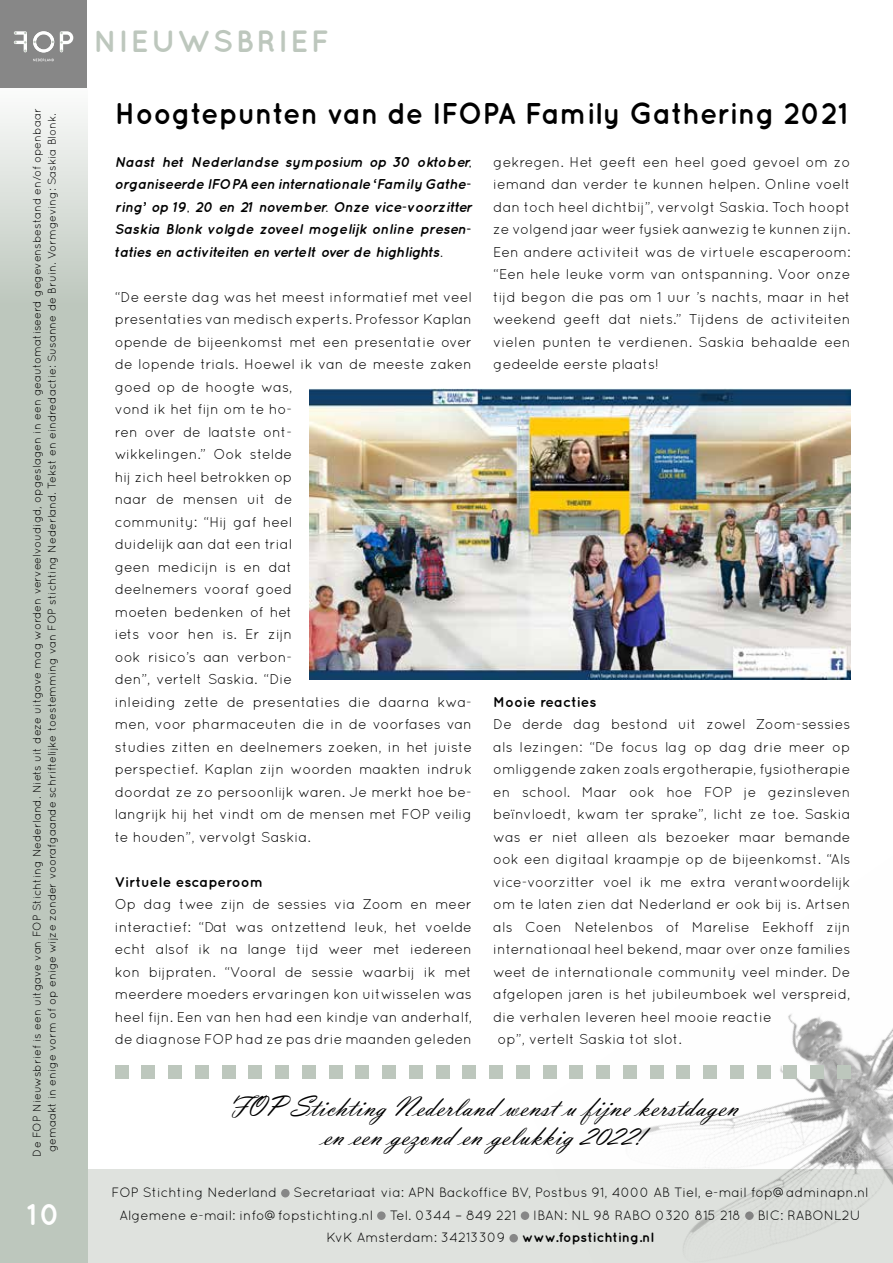
<style>
.page{position:relative;width:893px;height:1263px;background:#fff}
.page>*{position:absolute;margin:0;border:0;box-sizing:border-box;transform-origin:0 0}
.t1{font:700 30.75px "Quicksand";letter-spacing:.08em;color:#bdc7bd}
.t2{font:30px/28.5px "Vladimir Script";color:#000;text-align:center}
.t3{font:700 30px "Quicksand";color:#000;scale:.96 1}
.t4{font:700 30px "Quicksand";color:#fff}
.t5{font:14.25px/22.5px "Quicksand";color:#000;text-align:justify}
.t6{font:italic 700 14.25px/22.5px "Quicksand";letter-spacing:-.03em;color:#000;text-align:justify}
.t7{font:700 14.25px "Quicksand";color:#000}
.t8{font:13.5px/22.5px "Quicksand";color:#000;text-align:center}
.t9{font:11.25px/15px "Quicksand";color:#000;text-align:center}
.s1{font-weight:700}
</style>
<div class="page">
<div style="left:0;top:1169px;width:893px;height:94px;background:#dfe2de"></div>
<div style="left:0;top:78px;width:87px;height:1185px;background:#bdc7bd"></div>
<div style="left:281px;top:1189px;width:9px;height:8px;background:#878787;border-radius:50%"></div>
<div style="left:377px;top:1211px;width:9px;height:9px;background:#878787;border-radius:50%"></div>
<div style="left:0;top:0;width:87px;height:87px;background:#878787"></div>
<svg style="left:60px;top:31px;width:13px;height:21px"></svg>
<svg style="left:14px;top:31px;width:13px;height:21px"></svg>
<svg style="left:33px;top:31px;width:21px;height:21px"></svg>
<svg style="left:33px;top:59px;width:21px;height:2px"></svg>
<img style="left:489px;top:1014px;width:404px;height:237px">
<div style="left:115px;top:1065px;width:13px;height:13px;background:#bdc7bd"></div>
<div style="left:142px;top:1065px;width:13px;height:13px;background:#bdc7bd"></div>
<div style="left:168px;top:1065px;width:14px;height:13px;background:#bdc7bd"></div>
<div style="left:195px;top:1065px;width:13px;height:13px;background:#bdc7bd"></div>
<div style="left:222px;top:1065px;width:13px;height:13px;background:#bdc7bd"></div>
<div style="left:249px;top:1065px;width:13px;height:13px;background:#bdc7bd"></div>
<div style="left:275px;top:1065px;width:14px;height:13px;background:#bdc7bd"></div>
<div style="left:302px;top:1065px;width:13px;height:13px;background:#bdc7bd"></div>
<div style="left:329px;top:1065px;width:13px;height:13px;background:#bdc7bd"></div>
<div style="left:356px;top:1065px;width:13px;height:13px;background:#bdc7bd"></div>
<div style="left:382px;top:1065px;width:14px;height:13px;background:#bdc7bd"></div>
<div style="left:409px;top:1065px;width:13px;height:13px;background:#bdc7bd"></div>
<div style="left:436px;top:1065px;width:13px;height:13px;background:#bdc7bd"></div>
<div style="left:463px;top:1065px;width:13px;height:13px;background:#bdc7bd"></div>
<div style="left:489px;top:1065px;width:14px;height:13px;background:#bdc7bd"></div>
<div style="left:516px;top:1065px;width:13px;height:13px;background:#bdc7bd"></div>
<div style="left:543px;top:1065px;width:13px;height:13px;background:#bdc7bd"></div>
<div style="left:570px;top:1065px;width:13px;height:13px;background:#bdc7bd"></div>
<div style="left:596px;top:1065px;width:14px;height:13px;background:#bdc7bd"></div>
<div style="left:623px;top:1065px;width:13px;height:13px;background:#bdc7bd"></div>
<div style="left:650px;top:1065px;width:13px;height:13px;background:#bdc7bd"></div>
<div style="left:677px;top:1065px;width:13px;height:13px;background:#bdc7bd"></div>
<div style="left:703px;top:1065px;width:14px;height:13px;background:#bdc7bd"></div>
<div style="left:730px;top:1065px;width:13px;height:13px;background:#bdc7bd"></div>
<div style="left:757px;top:1065px;width:13px;height:13px;background:#bdc7bd"></div>
<div style="left:784px;top:1065px;width:13px;height:13px;background:#bdc7bd"></div>
<div style="left:810px;top:1065px;width:14px;height:13px;background:#bdc7bd"></div>
<div style="left:837px;top:1065px;width:13px;height:13px;background:#bdc7bd"></div>
<img style="left:309px;top:389px;width:541px;height:290px">
<p class="t9" style="left:29px;top:1156px;width:1049px;rotate:-90deg">De FOP Nieuwsbrief is een uitgave van FOP Stichting Nederland. Niets uit deze uitgave mag worden verveelvoudigd, opgeslagen in een geautomatiseerd gegevensbestand en/of openbaar gemaakt in enige vorm of op enige wijze zonder voorafgaande schriftelijke toestemming van FOP stichting Nederland. Tekst en eindredactie: Susanne de Bruin. Vormgeving: Saskia Blonk.</p>
<h2 class="t4" style="left:26px;top:1196px;width:36px">10</h2>
<h1 class="t1" style="left:93px;top:23px;width:237px">NIEUWSBRIEF</h1>
<h2 class="t3" style="left:115px;top:96px;width:765px">Hoogtepunten van de IFOPA Family Gathering 2021</h2>
<p class="t6" style="left:115px;top:150px;width:359px">Naast het Nederlandse symposium op 30 oktober, organiseerde IFOPA een internationale ‘Family Gathe&shy;ring’ op 19, 20 en 21 november. Onze vice-voorzitter Saskia Blonk volgde zoveel mogelijk online presen&shy;taties en activiteiten en vertelt over de highlights.</p>
<p class="t5" style="left:115px;top:285px;width:359px;text-align:left">“De eerste dag was het meest informatief met veel presentaties van medisch experts. Professor Kaplan opende de bijeenkomst met een presentatie over de lopende trials. Hoewel ik van de meeste zaken goed op de hoogte was,<br>vond ik het fijn om te ho-<br>ren over de laatste ont-<br>wikkelingen.” Ook stelde<br>hij zich heel betrokken op<br>naar de mensen uit de<br>community: “Hij gaf heel<br>duidelijk aan dat een trial<br>geen medicijn is en dat<br>deelnemers vooraf goed<br>moeten bedenken of het<br>iets voor hen is. Er zijn<br>ook risico’s aan verbon-<br>den”, vertelt Saskia. “Die<br>inleiding zette de presentaties die daarna kwa&shy;men, voor pharmaceuten die in de voorfases van studies zitten en deelnemers zoeken, in het juiste perspectief. Kaplan zijn woorden maakten indruk doordat ze zo persoonlijk waren. Je merkt hoe be&shy;langrijk hij het vindt om de mensen met FOP veilig te houden”, vervolgt Saskia.</p>
<p class="t7" style="left:115px;top:873px;width:150px">Virtuele escaperoom</p>
<p class="t5" style="left:115px;top:893px;width:359px">Op dag twee zijn de sessies via Zoom en meer interactief: “Dat was ontzettend leuk, het voelde echt alsof ik na lange tijd weer met iedereen kon bijpraten. “Vooral de sessie waarbij ik met meerdere moeders ervaringen kon uitwisselen was heel fijn. Een van hen had een kindje van anderhalf, de diagnose FOP had ze pas drie maanden geleden</p>
<p class="t5" style="left:493px;top:150px;width:359px">gekregen. Het geeft een heel goed gevoel om zo iemand dan verder te kunnen helpen. Online voelt dan toch heel dichtbij”, vervolgt Saskia. Toch hoopt ze volgend jaar weer fysiek aanwezig te kunnen zijn.<br>Een andere activiteit was de virtuele escaperoom: “Een hele leuke vorm van ontspanning. Voor onze tijd begon die pas om 1 uur ’s nachts, maar in het weekend geeft dat niets.” Tijdens de activiteiten vielen punten te verdienen. Saskia behaalde een gedeelde eerste plaats!</p>
<p class="t7" style="left:493px;top:693px;width:105px">Mooie reacties</p>
<p class="t5" style="left:493px;top:713px;width:359px">De derde dag bestond uit zowel Zoom-sessies</p>
<p class="t5" style="left:493px;top:735px;width:359px">als lezingen: “De focus lag op dag drie meer op</p>
<p class="t5" style="left:493px;top:758px;width:359px">omliggende zaken zoals ergotherapie, fysiotherapie</p>
<p class="t5" style="left:493px;top:780px;width:359px">en school. Maar ook hoe FOP je gezinsleven</p>
<p class="t5" style="left:493px;top:803px;width:359px">beïnvloedt, kwam ter sprake”, licht ze toe. Saskia</p>
<p class="t5" style="left:493px;top:825px;width:359px">was er niet alleen als bezoeker maar bemande</p>
<p class="t5" style="left:493px;top:848px;width:359px">ook een digitaal kraampje op de bijeenkomst. “Als</p>
<p class="t5" style="left:493px;top:870px;width:359px">vice-voorzitter voel ik me extra verantwoordelijk</p>
<p class="t5" style="left:493px;top:893px;width:359px">om te laten zien dat Nederland er ook bij is. Artsen</p>
<p class="t5" style="left:493px;top:915px;width:359px">als Coen Netelenbos of Marelise Eekhoff zijn</p>
<p class="t5" style="left:493px;top:938px;width:359px">internationaal heel bekend, maar over onze families</p>
<p class="t5" style="left:493px;top:960px;width:359px">weet de internationale community veel minder. De</p>
<p class="t5" style="left:493px;top:983px;width:359px">afgelopen jaren is het jubileumboek wel verspreid,</p>
<p class="t5" style="left:493px;top:1005px;width:280px">die verhalen leveren heel mooie reactie</p>
<p class="t5" style="left:498px;top:1028px;width:186px">op”, vertelt Saskia tot slot.</p>
<h2 class="t2" style="left:227px;top:1093px;width:513px">FOP Stichting Nederland wenst u fijne kerstdagen en een gezond en gelukkig 2022!</h2>
<p class="t8" style="left:111px;top:1181px;width:759px">FOP Stichting Nederland Secretariaat via: APN Backoffice BV, Postbus 91, 4000 AB Tiel, e-mail fop@adminapn.nl<br>Algemene e-mail: info@fopstichting.nl Tel. 0344 – 849 221 IBAN: NL 98 RABO 0320 815 218 BIC: RABONL2U<br>KvK Amsterdam: 34213309 <span class="s1">www.fopstichting.nl</span></p>
</div>
